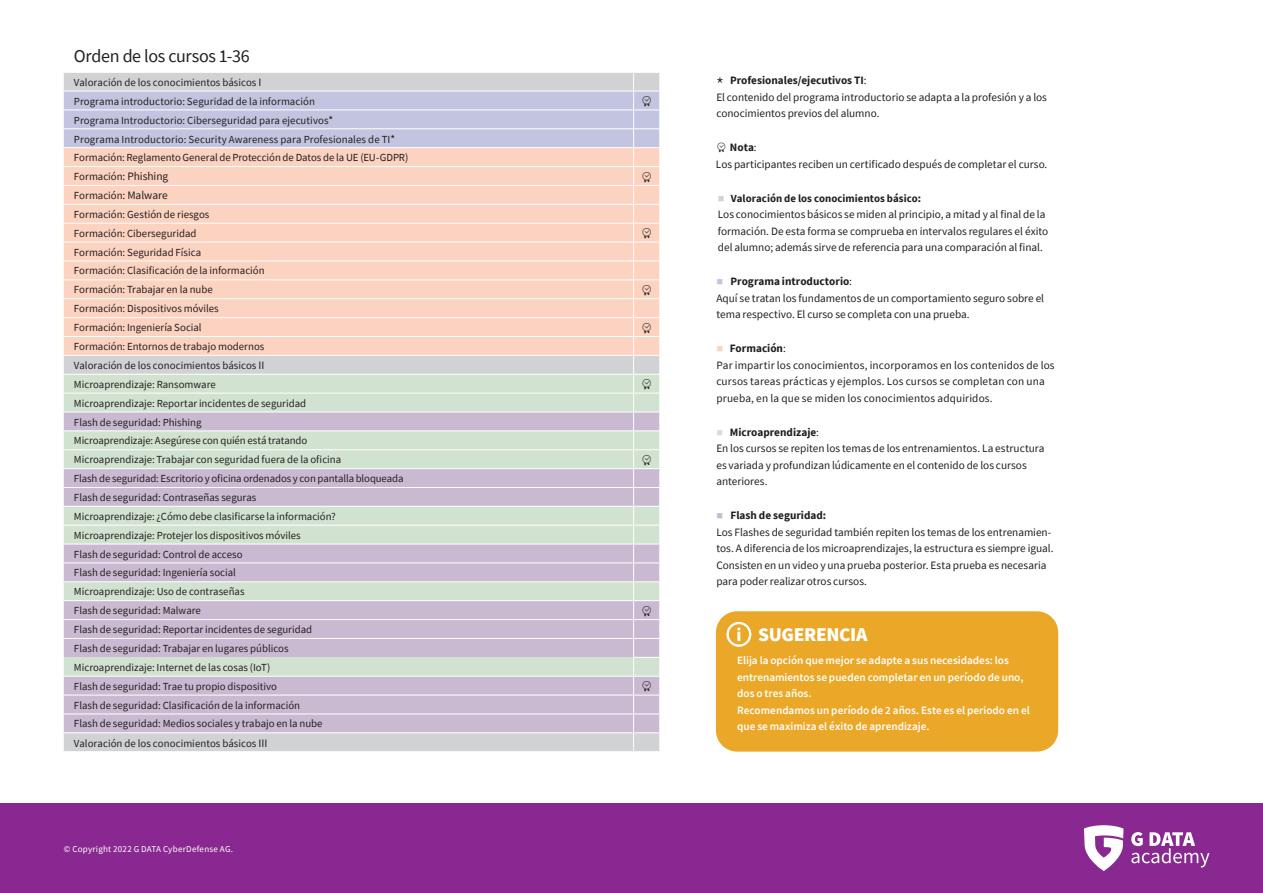
<style>
.page{position:relative;width:1263px;height:893px;background:#fff}
.page>*{position:absolute;margin:0;border:0;box-sizing:border-box;transform-origin:0 0}
.t1{font:900 19.5px "Source Sans Pro";letter-spacing:-.02em;color:#fff}
.t2{font:18px "Source Sans Pro";letter-spacing:-.02em;color:#231f20}
.t3{font:12px "Gcon";color:#231f20}
.t4{font:11.25px/16.5px "Source Sans Pro";color:#231f20}
.t5{font:600 11.25px/16.5px "Source Sans Pro";color:#fff}
.t6{font:10.8px/18.9px "Source Sans Pro";color:#231f20}
.t7{font:700 10.8px "Source Sans Pro";letter-spacing:.005em;color:#231f20}
.t8{font:9px "Source Sans Pro";letter-spacing:.025em;color:#fff}
.s1{font-size:11.4px}
.s2{font-size:11.25px}
.s3{font-family:"Source Code Variable";font-size:12px}
.s4{font-weight:700}
.s5{font-family:"Gcon"}
.s6{color:#d1d2d4}
.s7{color:#c3c5e0}
.s8{color:#fcd2c0}
.s9{color:#d2e2d0}
.s10{color:#cabad1}
</style>
<div class="page">
<svg style="left:64px;top:73px;width:596px;height:678px;background:#dccfcf"></svg>
<div style="left:716px;top:611px;width:342px;height:141px;background:#eba727;border-radius:21px"></div>
<div style="left:0;top:804px;width:1263px;height:89px;background:#892890"></div>
<svg style="left:1084px;top:825px;width:39px;height:46px"></svg>
<svg style="left:1131px;top:832px;width:78px;height:35px"></svg>
<svg style="left:726px;top:622px;width:25px;height:25px"></svg>
<h2 class="t2" style="left:74px;top:45px;width:177px">Orden de los cursos 1-36</h2>
<p class="t6" style="left:74px;top:73px;width:242px">Valoración de los conocimientos básicos <span class="s1">I<br></span>Programa introductorio: Seguridad de la información</p>
<p class="t6" style="left:74px;top:111px;width:336px">Programa Introductorio: Ciberseguridad para ejecutivos<span class="s1">*<br></span>Programa Introductorio: Security Awareness para Profesionales de TI<span class="s1">* </span>Formación: Reglamento General de Protección de Datos de la UE (EU-GDPR)<br>Formación<span class="s1">: Phishing</span></p>
<p class="t6" style="left:74px;top:186px;width:137px">Formación<span class="s1">: Malware<br></span>Formación: Gestión de riesgos<br>Formación: Ciberseguridad</p>
<p class="t6" style="left:74px;top:242px;width:192px">Formación: Seguridad Física<br>Formación: Clasificación de la información<br>Formación: Trabajar en la nube</p>
<p class="t6" style="left:74px;top:299px;width:146px">Formación: Dispositivos móviles<br>Formación: Ingeniería Social</p>
<p class="t6" style="left:74px;top:337px;width:192px;text-align:justify">Formación: Entornos de trabajo modernos Valoración de los conocimientos básicos <span class="s2">II </span>Microaprendizaje: Ransomware</p>
<p class="t6" style="left:74px;top:393px;width:269px">Microaprendizaje: Reportar incidentes de seguridad<br>Flash de seguridad: Phishing<br>Microaprendizaje: Asegúrese con quién está tratando Microaprendizaje: Trabajar con seguridad fuera de la oficina</p>
<p class="t6" style="left:74px;top:469px;width:331px">Flash de seguridad: Escritorio y oficina ordenados y con pantalla bloqueada Flash de seguridad: Contraseñas seguras<br>Microaprendizaje: ¿Cómo debe clasificarse la información?<br>Microaprendizaje: Protejer los dispositivos móviles<br>Flash de seguridad: Control de acceso<br>Flash de seguridad: Ingeniería social<br>Microaprendizaje: Uso de contraseñas<br>Flash de seguridad: Malware</p>
<p class="t6" style="left:74px;top:620px;width:240px">Flash de seguridad: Reportar incidentes de seguridad Flash de seguridad: Trabajar en lugares públicos Microaprendizaje: Internet de las cosas (IoT)<br>Flash de seguridad: Trae tu propio dispositivo</p>
<p class="t6" style="left:74px;top:695px;width:250px">Flash de seguridad: Clasificación de la información<br>Flash de seguridad: Medios sociales y trabajo en la nube<br>Valoración de los conocimientos básicos <span class="s1">III</span></p>
<p class="t8" style="left:64px;top:843px;width:171px">© Copyright 2022 G DATA CyberDefense AG.</p>
<p class="t3" style="left:641px;top:95px;width:13px">À</p>
<p class="t3" style="left:641px;top:170px;width:13px">À</p>
<p class="t3" style="left:641px;top:227px;width:13px">À</p>
<p class="t3" style="left:641px;top:284px;width:13px">À</p>
<p class="t3" style="left:641px;top:321px;width:13px">À</p>
<p class="t3" style="left:641px;top:378px;width:13px">À</p>
<p class="t3" style="left:641px;top:453px;width:13px">À</p>
<p class="t3" style="left:641px;top:604px;width:13px">À</p>
<p class="t3" style="left:641px;top:680px;width:13px">À</p>
<p class="t4" style="left:716px;top:72px;width:332px"><span class="s3">*</span> <span class="s4">Profesionales/ejecutivos TI</span>:<br>El contenido del programa introductorio se adapta a la profesión y a los conocimientos previos del alumno.</p>
<p class="t4" style="left:716px;top:139px;width:333px"><span class="s5">À</span> <span class="s4">Nota</span>:<br>Los participantes reciben un certificado después de completar el curso.</p>
<p class="t7" style="left:718px;top:191px;width:205px"><span class="s6">■</span> Valoración de los conocimientos básico<span class="s2">:</span></p>
<p class="t4" style="left:718px;top:206px;width:332px">Los conocimientos básicos se miden al principio, a mitad y al final de la formación. De esta forma se comprueba en intervalos regulares el éxito del alumno; además sirve de referencia para una comparación al final.</p>
<p class="t4" style="left:716px;top:273px;width:329px"><span class="s7">■</span> <span class="s4">Programa introductorio</span>:<br>Aquí se tratan los fundamentos de un comportamiento seguro sobre el tema respectivo. El curso se completa con una prueba.</p>
<p class="t4" style="left:716px;top:340px;width:340px"><span class="s8">■</span> <span class="s4">Formación</span>:<br>Par impartir los conocimientos, incorporamos en los contenidos de los cursos tareas prácticas y ejemplos. Los cursos se completan con una prueba, en la que se miden los conocimientos adquiridos.</p>
<p class="t4" style="left:716px;top:424px;width:330px"><span class="s9">■</span> <span class="s4">Microaprendizaje</span>:<br>En los cursos se repiten los temas de los entrenamientos. La estructura es variada y profundizan lúdicamente en el contenido de los cursos anteriores.</p>
<p class="t4" style="left:716px;top:507px;width:339px"><span class="s10">■</span> <span class="s4">Flash de seguridad:<br></span>Los Flashes de seguridad también repiten los temas de los entrenamien&shy;tos. A diferencia de los microaprendizajes, la estructura es siempre igual.<br>Consisten en un video y una prueba posterior. Esta prueba es necesaria para poder realizar otros cursos.</p>
<h1 class="t1" style="left:758px;top:621px;width:111px">SUGERENCIA</h1>
<p class="t5" style="left:737px;top:652px;width:294px">Elija la opción que mejor se adapte a sus necesidades: los entrenamientos se pueden completar en un período de uno, dos o tres años.<br>Recomendamos un período de 2 años. Este es el periodo en el que se maximiza el éxito de aprendizaje.</p>
</div>
